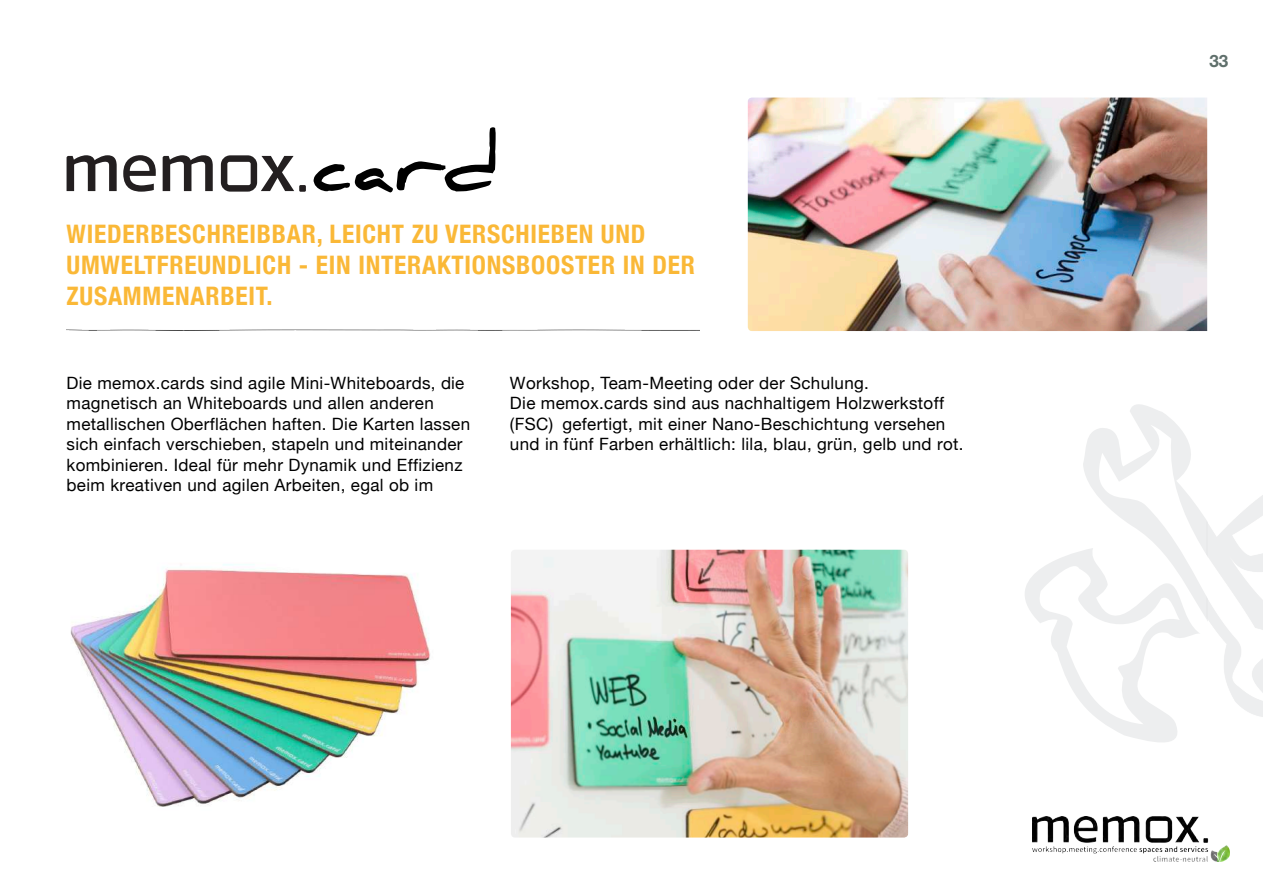
<style>
.page{position:relative;width:1263px;height:893px;background:#fff}
.page>*{position:absolute;margin:0;border:0;box-sizing:border-box;transform-origin:0 0}
.t1{font:700 75.9px "Daniel";color:#000}
.t2{font:700 condensed 25.5px/30.6px "Helvetica Neue";letter-spacing:.03em;color:#fab837}
.t3{font:700 17.25px "Helvetica Neue";color:#60706c}
.t4{font:16.95px/20.4px "Helvetica Neue";letter-spacing:.02em;color:#000001}
</style>
<div class="page">
<svg style="left:1025px;top:404px;width:182px;height:338px"></svg>
<img style="left:748px;top:98px;width:459px;height:233px">
<img style="left:71px;top:564px;width:359px;height:243px">
<svg style="left:221px;top:155px;width:73px;height:37px"></svg>
<svg style="left:67px;top:155px;width:50px;height:36px"></svg>
<svg style="left:163px;top:155px;width:50px;height:36px"></svg>
<svg style="left:123px;top:155px;width:33px;height:37px"></svg>
<div style="left:299px;top:185px;width:7px;height:7px;background:#231f20"></div>
<img style="left:511px;top:550px;width:397px;height:287px">
<img style="left:67px;top:329px;width:562px;height:1px">
<img style="left:1032px;top:816px;width:197px;height:46px">
<h1 class="t1" style="left:312px;top:120px;width:188px">card</h1>
<h2 class="t2" style="left:67px;top:217px;width:630px">WIEDERBESCHREIBBAR, LEICHT ZU VERSCHIEBEN UND<br>UMWELTFREUNDLICH - EIN INTERAKTIONSBOOSTER IN DER<br>ZUSAMMENARBEIT.</h2>
<p class="t4" style="left:67px;top:374px;width:405px">Die memox.cards sind agile Mini-Whiteboards, die magnetisch an Whiteboards und allen anderen metallischen Oberflächen haften. Die Karten lassen sich einfach verschieben, stapeln und miteinander kombinieren. Ideal für mehr Dynamik und Effizienz beim kreativen und agilen Arbeiten, egal ob im</p>
<p class="t4" style="left:510px;top:374px;width:455px">Workshop, Team-Meeting oder der Schulung.<br>Die memox.cards sind aus nachhaltigem Holzwerkstoff (FSC) gefertigt, mit einer Nano-Beschichtung versehen und in fünf Farben erhältlich: lila, blau, grün, gelb und rot.</p>
<p class="t3" style="left:1209px;top:47px;width:20px">33</p>
</div>
